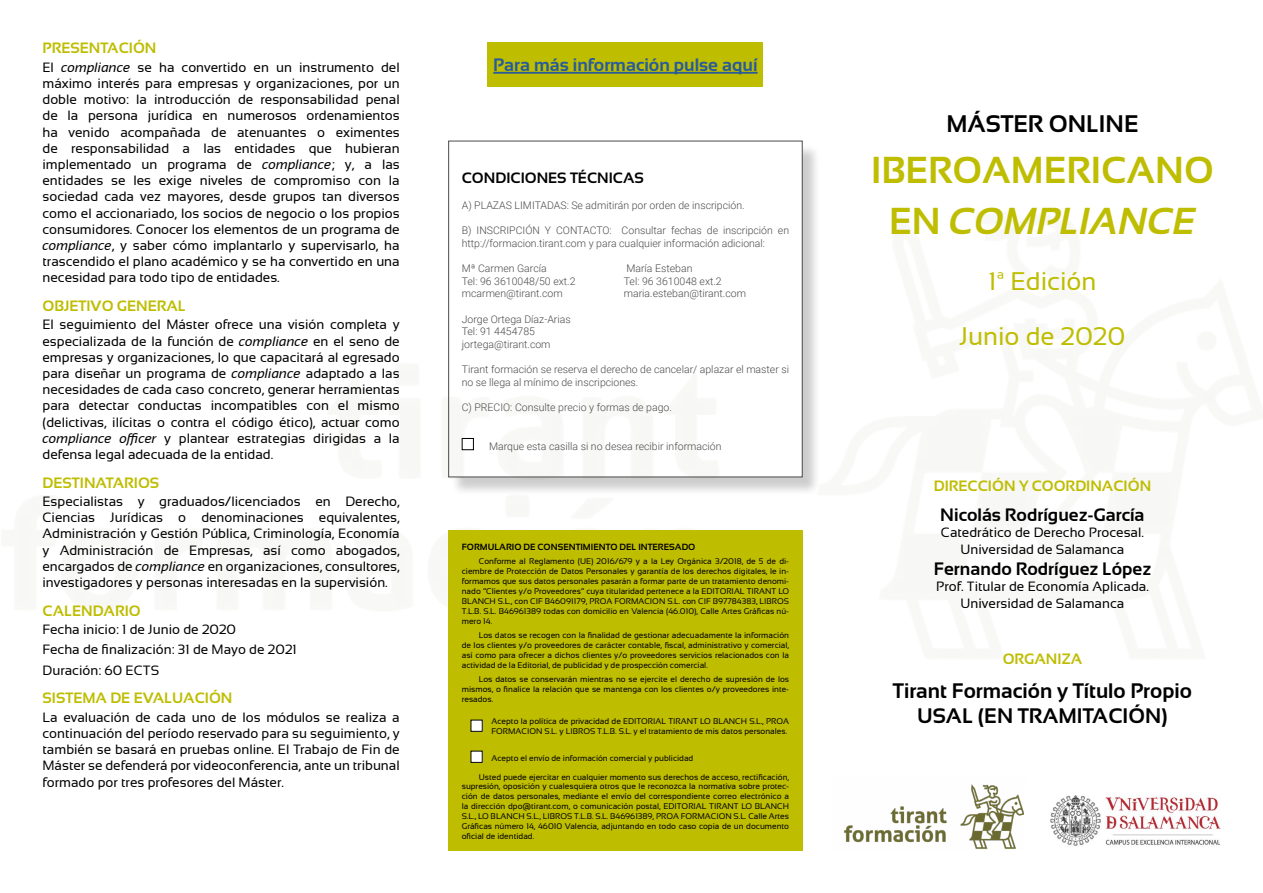
<style>
.page{position:relative;width:1263px;height:893px;background:#fff}
.page>*{position:absolute;margin:0;border:0;box-sizing:border-box;transform-origin:0 0}
.t1{font:700 37.5px/51px "Sansation";color:#bebd00;text-align:center}
.t2{font:25.5px/55.5px "Sansation";color:#bebd00;text-align:center}
.t3{font:700 24px "Sansation";color:#000}
.t4{font:700 21px/25.2px "Sansation";color:#000;text-align:center}
.t5{font:700 18px "Sansation";color:#000}
.t6{font:700 18px "Sansation";color:#275b9b}
.t7{font:700 15px "Sansation";color:#bebd00}
.t8{font:700 15px "Sansation";color:#000}
.t9{font:13.5px/16.2px "Sansation";color:#000;text-align:justify}
.t10{font:300 10.5px/12.6px "Roboto";color:#4a4a49}
.t11{font:700 9px "Sansation";color:#000}
.t12{font:8.25px/9.9px "Sansation";color:#000;text-align:justify}
.s1{font-style:italic}
</style>
<div class="page">
<img style="left:844px;top:784px;width:180px;height:65px">
<div style="left:451px;top:143px;width:370px;height:353px;background:#000;opacity:.2"></div>
<div style="left:449px;top:141px;width:353px;height:336px;background:#fff"></div>
<div style="left:462px;top:438px;width:12px;height:12px;border:1px solid #000"></div>
<div style="left:448px;top:141px;width:355px;height:336px;border:1px solid #4a4a49"></div>
<div style="left:448px;top:530px;width:355px;height:320px;background:#bebd00"></div>
<div style="left:471px;top:720px;width:11px;height:11px;background:#fff"></div>
<div style="left:471px;top:720px;width:12px;height:12px;border:1px solid #000"></div>
<div style="left:471px;top:751px;width:11px;height:11px;background:#fff"></div>
<div style="left:471px;top:751px;width:12px;height:12px;border:1px solid #000"></div>
<div style="left:488px;top:43px;width:275px;height:44px;background:#bebd00"></div>
<hr style="left:493px;top:72px;width:265px;height:2px;background:#275b9b">
<img style="left:1050px;top:795px;width:171px;height:51px">
<p class="t7" style="left:43px;top:40px;width:115px">PRESENTACIÓN</p>
<p class="t9" style="left:43px;top:59px;width:359px">El <span class="s1">compliance</span> se ha convertido en un instrumento del máximo interés para empresas y organizaciones, por un doble motivo: la introducción de responsabilidad penal de la persona jurídica en numerosos ordenamientos ha venido acompañada de atenuantes o eximentes de responsabilidad a las entidades que hubieran implementado un programa de <span class="s1">compliance</span>; y, a las entidades se les exige niveles de compromiso con la sociedad cada vez mayores, desde grupos tan diversos como el accionariado, los socios de negocio o los propios consumidores. Conocer los elementos de un programa de <span class="s1">compliance</span>, y saber cómo implantarlo y supervisarlo, ha trascendido el plano académico y se ha convertido en una necesidad para todo tipo de entidades.</p>
<p class="t7" style="left:43px;top:297px;width:145px">OBJETIVO GENERAL</p>
<p class="t9" style="left:43px;top:317px;width:359px">El seguimiento del Máster ofrece una visión completa y especializada de la función de <span class="s1">compliance</span> en el seno de empresas y organizaciones, lo que capacitará al egresado para diseñar un programa de <span class="s1">compliance</span> adaptado a las necesidades de cada caso concreto, generar herramientas para detectar conductas incompatibles con el mismo (delictivas, ilícitas o contra el código ético), actuar como <span class="s1">compliance officer</span> y plantear estrategias dirigidas a la defensa legal adecuada de la entidad.</p>
<p class="t7" style="left:43px;top:474px;width:118px">DESTINATARIOS</p>
<p class="t9" style="left:43px;top:493px;width:359px">Especialistas y graduados/licenciados en Derecho, Ciencias Jurídicas o denominaciones equivalentes, Administración y Gestión Pública, Criminología, Economía y Administración de Empresas, así como abogados, encargados de <span class="s1">compliance</span> en organizaciones, consultores, investigadores y personas interesadas en la supervisión.</p>
<p class="t7" style="left:43px;top:602px;width:100px">CALENDARIO</p>
<p class="t9" style="left:43px;top:619px;width:256px;line-height:20.4px;text-align:left">Fecha inicio: 1 de Junio de 2020<br>Fecha de finalización: 31 de Mayo de 2021<br>Duración: 60 ECTS</p>
<p class="t7" style="left:43px;top:690px;width:191px">SISTEMA DE EVALUACIÓN</p>
<p class="t9" style="left:43px;top:709px;width:359px">La evaluación de cada uno de los módulos se realiza a continuación del período reservado para su seguimiento, y también se basará en pruebas online. El Trabajo de Fin de Máster se defenderá por videoconferencia, ante un tribunal formado por tres profesores del Máster.</p>
<h3 class="t6" style="left:493px;top:55px;width:266px">Para más información pulse aquí</h3>
<p class="t8" style="left:462px;top:169px;width:184px">CONDICIONES TÉCNICAS</p>
<p class="t10" style="left:462px;top:199px;width:284px">A) PLAZAS LIMITADAS: Se admitirán por orden de inscripción.</p>
<p class="t10" style="left:462px;top:224px;width:329px">B) INSCRIPCIÓN Y CONTACTO: Consultar fechas de inscripción en http://formacion.tirant.com y para cualquier información adicional:</p>
<p class="t10" style="left:462px;top:262px;width:86px">Mª Carmen García</p>
<p class="t10" style="left:626px;top:262px;width:68px">María Esteban</p>
<p class="t10" style="left:462px;top:274px;width:115px">Tel: 96 3610048/50 ext.2</p>
<p class="t10" style="left:624px;top:274px;width:99px">Tel: 96 3610048 ext.2</p>
<p class="t10" style="left:462px;top:287px;width:102px">mcarmen@tirant.com</p>
<p class="t10" style="left:624px;top:287px;width:124px">maria.esteban@tirant.com</p>
<p class="t10" style="left:462px;top:312px;width:110px">Jorge Ortega Díaz-Arias<br>Tel: 91 4454785 jortega@tirant.com</p>
<p class="t10" style="left:462px;top:363px;width:329px">Tirant formación se reserva el derecho de cancelar/ aplazar el master si no se llega al mínimo de inscripciones.</p>
<p class="t10" style="left:462px;top:400px;width:212px">C) PRECIO: Consulte precio y formas de pago.</p>
<p class="t10" style="left:489px;top:440px;width:234px">Marque esta casilla si no desea recibir información</p>
<p class="t11" style="left:462px;top:542px;width:235px">FORMULARIO DE CONSENTIMIENTO DEL INTERESADO</p>
<p class="t12" style="left:462px;top:557px;width:329px;text-indent:17px">Conforme al Reglamento (UE) 2016/679 y a la Ley Orgánica 3/2018, de 5 de di&shy;ciembre de Protección de Datos Personales y garantía de los derechos digitales, le in&shy;formamos que sus datos personales pasarán a formar parte de un tratamiento denomi&shy;nado “Clientes y/o Proveedores” cuya titularidad pertenece a la EDITORIAL TIRANT LO BLANCH S.L., con CIF B46091179, PROA FORMACION S.L. con CIF B97784383, LIBROS T.L.B. S.L. B46961389 todas con domicilio en Valencia (46.010), Calle Artes Gráficas nú&shy;mero 14.</p>
<p class="t12" style="left:462px;top:630px;width:329px;text-indent:17px">Los datos se recogen con la finalidad de gestionar adecuadamente la información de los clientes y/o proveedores de carácter contable, fiscal, administrativo y comercial, así como para ofrecer a dichos clientes y/o proveedores servicios relacionados con la actividad de la Editorial, de publicidad y de prospección comercial.</p>
<p class="t12" style="left:462px;top:674px;width:329px;text-indent:17px">Los datos se conservarán mientras no se ejercite el derecho de supresión de los mismos, o finalice la relación que se mantenga con los clientes o/y proveedores inte&shy;resados.</p>
<p class="t12" style="left:491px;top:716px;width:299px">Acepto la política de privacidad de EDITORIAL TIRANT LO BLANCH S.L., PROA<br>FORMACION S.L. y LIBROS T.L.B. S.L. y el tratamiento de mis datos personales.</p>
<p class="t12" style="left:491px;top:753px;width:203px">Acepto el envío de información comercial y publicidad</p>
<p class="t12" style="left:462px;top:772px;width:329px;text-indent:17px">Usted puede ejercitar en cualquier momento sus derechos de acceso, rectificación, supresión, oposición y cualesquiera otros que le reconozca la normativa sobre protec&shy;ción de datos personales, mediante el envío del correspondiente correo electrónico a la dirección dpo@tirant.com, o comunicación postal, EDITORIAL TIRANT LO BLANCH S.L., LO BLANCH S.L., LIBROS T.L.B. S.L. B46961389, PROA FORMACION S.L. Calle Artes Gráficas número 14, 46010 Valencia, adjuntando en todo caso copia de un documento oficial de identidad.</p>
<h3 class="t3" style="left:946px;top:111px;width:194px">MÁSTER ONLINE</h3>
<h1 class="t1" style="left:871px;top:145px;width:344px">IBEROAMERICANO<br>EN <span class="s1">COMPLIANCE</span></h1>
<h2 class="t2" style="left:959px;top:253px;width:167px">1ª Edición<br>Junio de 2020</h2>
<p class="t7" style="left:934px;top:477px;width:219px">DIRECCIÓN Y COORDINACIÓN</p>
<h3 class="t5" style="left:940px;top:505px;width:206px">Nicolás Rodríguez-García</h3>
<p class="t9" style="left:941px;top:524px;width:205px;text-align:center">Catedrático de Derecho Procesal.<br>Universidad de Salamanca</p>
<h3 class="t5" style="left:934px;top:559px;width:219px">Fernando Rodríguez López</h3>
<p class="t9" style="left:936px;top:578px;width:214px;text-align:center">Prof. Titular de Economía Aplicada.<br>Universidad de Salamanca</p>
<p class="t7" style="left:1003px;top:650px;width:81px">ORGANIZA</p>
<h3 class="t4" style="left:893px;top:678px;width:300px">Tirant Formación y Título Propio<br>USAL (EN TRAMITACIÓN)</h3>
</div>
